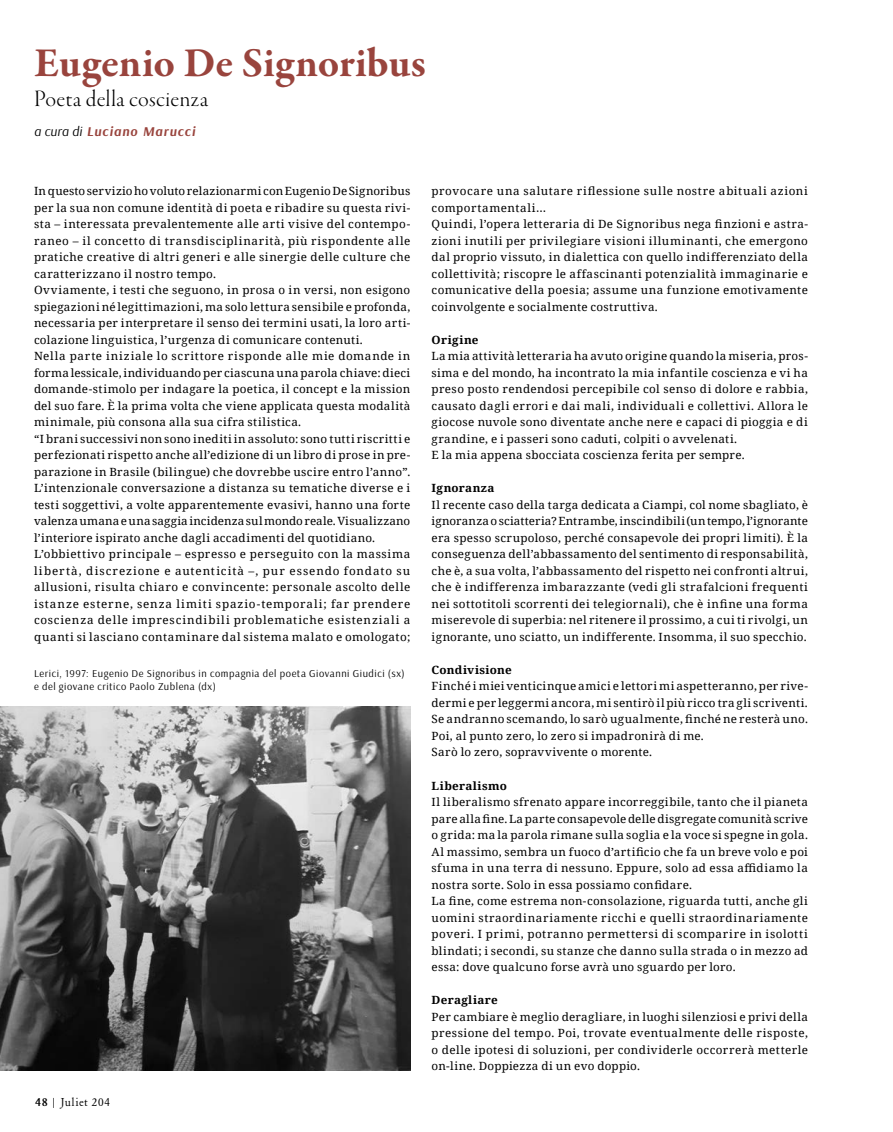
<style>
.page{position:relative;width:893px;height:1132px;background:#fff}
.page>*{position:absolute;margin:0;border:0;box-sizing:border-box;transform-origin:0 0}
.t1{font:700 42px "Garamond Premr Pro";color:#99443d}
.t2{font:24px "Garamond Premr Pro Lt Disp";letter-spacing:.02em;color:#000}
.t3{font:italic 700 13.5px "Arsenal";letter-spacing:.075em;color:#99443d}
.t4{font:12px "Garamond";letter-spacing:.045em;color:#000}
.t5{font:11.25px/16.5px "Noto Serif";letter-spacing:.035em;color:#000}
.t6{font:700 11.25px "Noto Serif";letter-spacing:.025em;color:#000}
.t7{font:10.5px/13.5px "Arsenal";letter-spacing:.05em;color:#000}
.s1{font-weight:400;color:#000}
.s2{font-weight:700}
</style>
<div class="page">
<img style="left:0;top:706px;width:410px;height:363px">
<h1 class="t1" style="left:34px;top:37px;width:393px">Eugenio De Signoribus</h1>
<h2 class="t2" style="left:34px;top:85px;width:176px">Poeta della coscienza</h2>
<p class="t3" style="left:34px;top:123px;width:163px"><span class="s1">a cura di</span> Luciano Marucci</p>
<p class="t5" style="left:34px;top:182px;width:378px">In questo servizio ho voluto relazionarmi con Eugenio De Signoribus per la sua non comune identità di poeta e ribadire su questa rivi&shy;sta – interessata prevalentemente alle arti visive del contempo&shy;raneo – il concetto di transdisciplinarità, più rispondente alle pratiche creative di altri generi e alle sinergie delle culture che caratterizzano il nostro tempo.<br>Ovviamente, i testi che seguono, in prosa o in versi, non esigono spiegazioni né legittimazioni, ma solo lettura sensibile e profonda, necessaria per interpretare il senso dei termini usati, la loro arti&shy;colazione linguistica, l’urgenza di comunicare contenuti.<br>Nella parte iniziale lo scrittore risponde alle mie domande in forma lessicale, individuando per ciascuna una parola chiave: dieci domande-stimolo per indagare la poetica, il concept e la mission del suo fare. È la prima volta che viene applicata questa modalità minimale, più consona alla sua cifra stilistica.<br>“I brani successivi non sono inediti in assoluto: sono tutti riscritti e perfezionati rispetto anche all’edizione di un libro di prose in pre&shy;parazione in Brasile (bilingue) che dovrebbe uscire entro l’anno”.<br>L’intenzionale conversazione a distanza su tematiche diverse e i testi soggettivi, a volte apparentemente evasivi, hanno una forte valenza umana e una saggia incidenza sul mondo reale. Visualizzano l’interiore ispirato anche dagli accadimenti del quotidiano.<br>L’obbiettivo principale – espresso e perseguito con la massima libertà, discrezione e autenticità –, pur essendo fondato su allusioni, risulta chiaro e convincente: personale ascolto delle istanze esterne, senza limiti spazio-temporali; far prendere coscienza delle imprescindibili problematiche esistenziali a quanti si lasciano contaminare dal sistema malato e omologato;</p>
<p class="t7" style="left:34px;top:666px;width:372px">Lerici, 1997: Eugenio De Signoribus in compagnia del poeta Giovanni Giudici (sx) e del giovane critico Paolo Zublena (dx)</p>
<p class="t4" style="left:35px;top:1094px;width:76px"><span class="s2">48</span> | Juliet 204</p>
<p class="t5" style="left:432px;top:182px;width:378px">provocare una salutare riflessione sulle nostre abituali azioni comportamentali…<br>Quindi, l’opera letteraria di De Signoribus nega finzioni e astra&shy;zioni inutili per privilegiare visioni illuminanti, che emergono dal proprio vissuto, in dialettica con quello indifferenziato della collettività; riscopre le affascinanti potenzialità immaginarie e comunicative della poesia; assume una funzione emotivamente coinvolgente e socialmente costruttiva.</p>
<p class="t6" style="left:432px;top:331px;width:48px">Origine</p>
<p class="t5" style="left:432px;top:347px;width:378px">La mia attività letteraria ha avuto origine quando la miseria, pros&shy;sima e del mondo, ha incontrato la mia infantile coscienza e vi ha preso posto rendendosi percepibile col senso di dolore e rabbia, causato dagli errori e dai mali, individuali e collettivi. Allora le giocose nuvole sono diventate anche nere e capaci di pioggia e di grandine, e i passeri sono caduti, colpiti o avvelenati.<br>E la mia appena sbocciata coscienza ferita per sempre.</p>
<p class="t6" style="left:432px;top:480px;width:64px">Ignoranza</p>
<p class="t5" style="left:432px;top:496px;width:378px;text-align:justify">Il recente caso della targa dedicata a Ciampi, col nome sbagliato, è ignoranza o sciatteria? Entrambe, inscindibili (un tempo, l’ignorante era spesso scrupoloso, perché consapevole dei propri limiti). È la conseguenza dell’abbassamento del sentimento di responsabilità, che è, a sua volta, l’abbassamento del rispetto nei confronti altrui, che è indifferenza imbarazzante (vedi gli strafalcioni frequenti nei sottotitoli scorrenti dei telegiornali), che è infine una forma miserevole di superbia: nel ritenere il prossimo, a cui ti rivolgi, un ignorante, uno sciatto, un indifferente. Insomma, il suo specchio.</p>
<p class="t6" style="left:432px;top:661px;width:82px">Condivisione</p>
<p class="t5" style="left:432px;top:677px;width:378px">Finché i miei venticinque amici e lettori mi aspetteranno, per rive&shy;dermi e per leggermi ancora, mi sentirò il più ricco tra gli scriventi.<br>Se andranno scemando, lo sarò ugualmente, finché ne resterà uno.<br>Poi, al punto zero, lo zero si impadronirà di me.<br>Sarò lo zero, sopravvivente o morente.</p>
<p class="t6" style="left:432px;top:777px;width:77px">Liberalismo</p>
<p class="t5" style="left:432px;top:793px;width:378px">Il liberalismo sfrenato appare incorreggibile, tanto che il pianeta pare alla fine. La parte consapevole delle disgregate comunità scrive o grida: ma la parola rimane sulla soglia e la voce si spegne in gola.<br>Al massimo, sembra un fuoco d’artificio che fa un breve volo e poi sfuma in una terra di nessuno. Eppure, solo ad essa affidiamo la nostra sorte. Solo in essa possiamo confidare.<br>La fine, come estrema non-consolazione, riguarda tutti, anche gli uomini straordinariamente ricchi e quelli straordinariamente poveri. I primi, potranno permettersi di scomparire in isolotti blindati; i secondi, su stanze che danno sulla strada o in mezzo ad essa: dove qualcuno forse avrà uno sguardo per loro.</p>
<p class="t6" style="left:432px;top:991px;width:68px">Deragliare</p>
<p class="t5" style="left:432px;top:1007px;width:378px;text-align:justify">Per cambiare è meglio deragliare, in luoghi silenziosi e privi della pressione del tempo. Poi, trovate eventualmente delle risposte, o delle ipotesi di soluzioni, per condividerle occorrerà metterle on-line. Doppiezza di un evo doppio.</p>
</div>
